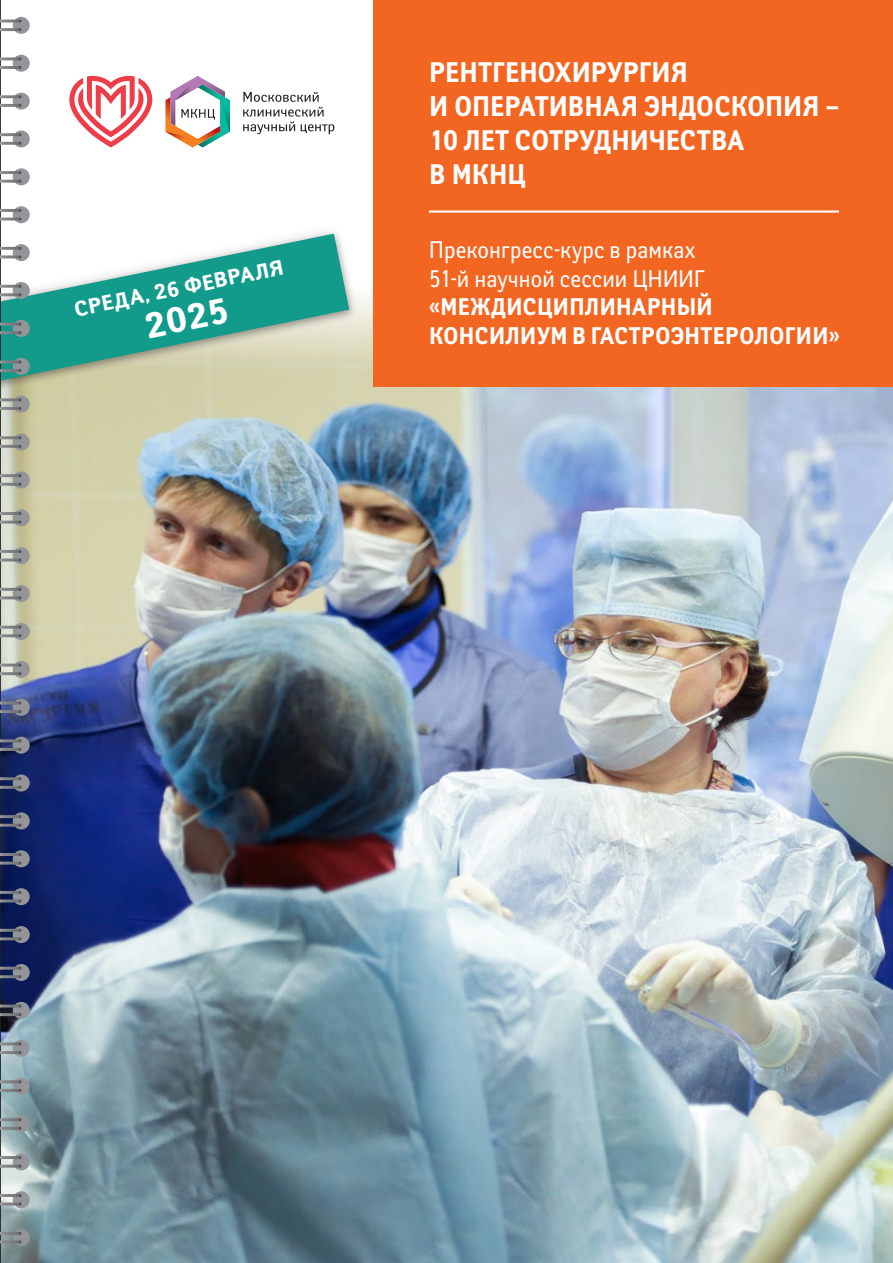
<style>
.page{position:relative;width:893px;height:1263px;background:#fff}
.page>*{position:absolute;margin:0;border:0;box-sizing:border-box;transform-origin:0 0}
.t1{font:700 35.55px "Yanus C";color:#fff}
.t2{font:700 28.35px/33.9px "Yanus C";letter-spacing:-.02em;color:#fff;scale:.9 1}
.t3{font:700 24px/28.8px "Yanus C";letter-spacing:-.01em;color:#fff;scale:.9 1}
.t4{font:700 21.3px "Yanus C";color:#fff}
.s1{font-weight:400}
</style>
<div class="page">
<img style="left:1px;top:286px;width:892px;height:977px">
<div style="left:374px;top:0;width:519px;height:387px;background:#f36621"></div>
<svg style="left:1px;top:219px;width:363px;height:182px"></svg>
<svg style="left:1px;top:234px;width:348px;height:147px;fill:#129a8b"></svg>
<hr style="left:429px;top:210px;width:410px;height:3px;background:#fff">
<svg style="left:243px;top:92px;width:91px;height:42px"></svg>
<svg style="left:165px;top:76px;width:65px;height:71px"></svg>
<svg style="left:69px;top:76px;width:84px;height:71px"></svg>
<hr style="left:0;top:0;width:1px;height:1263px;background:#231f20">
<div style="left:13px;top:17px;width:17px;height:17px;background:#939598;border-radius:50%"></div>
<svg style="left:0;top:20px;width:21px;height:11px"></svg>
<div style="left:13px;top:396px;width:17px;height:17px;background:#939598;border-radius:50%"></div>
<svg style="left:0;top:398px;width:21px;height:3px"></svg>
<svg style="left:0;top:407px;width:21px;height:3px"></svg>
<div style="left:13px;top:206px;width:17px;height:17px;background:#939598;border-radius:50%"></div>
<svg style="left:0;top:209px;width:21px;height:3px"></svg>
<svg style="left:0;top:218px;width:21px;height:3px"></svg>
<div style="left:13px;top:585px;width:17px;height:17px;background:#939598;border-radius:50%"></div>
<svg style="left:0;top:588px;width:21px;height:11px"></svg>
<div style="left:13px;top:55px;width:17px;height:17px;background:#939598;border-radius:50%"></div>
<svg style="left:0;top:57px;width:21px;height:3px"></svg>
<svg style="left:0;top:66px;width:21px;height:3px"></svg>
<div style="left:13px;top:434px;width:17px;height:17px;background:#939598;border-radius:50%"></div>
<svg style="left:0;top:436px;width:21px;height:3px"></svg>
<svg style="left:0;top:445px;width:21px;height:3px"></svg>
<div style="left:13px;top:244px;width:17px;height:17px;background:#939598;border-radius:50%"></div>
<svg style="left:0;top:247px;width:21px;height:11px"></svg>
<div style="left:13px;top:623px;width:17px;height:17px;background:#939598;border-radius:50%"></div>
<svg style="left:0;top:626px;width:21px;height:11px"></svg>
<div style="left:13px;top:130px;width:17px;height:17px;background:#939598;border-radius:50%"></div>
<svg style="left:0;top:133px;width:21px;height:3px"></svg>
<svg style="left:0;top:142px;width:21px;height:3px"></svg>
<div style="left:13px;top:509px;width:17px;height:17px;background:#939598;border-radius:50%"></div>
<svg style="left:0;top:512px;width:21px;height:3px"></svg>
<svg style="left:0;top:521px;width:21px;height:3px"></svg>
<div style="left:13px;top:320px;width:17px;height:17px;background:#939598;border-radius:50%"></div>
<svg style="left:0;top:323px;width:21px;height:11px"></svg>
<div style="left:13px;top:699px;width:17px;height:17px;background:#939598;border-radius:50%"></div>
<svg style="left:0;top:701px;width:21px;height:3px"></svg>
<svg style="left:0;top:710px;width:21px;height:3px"></svg>
<div style="left:13px;top:812px;width:17px;height:17px;background:#939598;border-radius:50%"></div>
<svg style="left:0;top:815px;width:21px;height:3px"></svg>
<svg style="left:0;top:824px;width:21px;height:3px"></svg>
<div style="left:13px;top:168px;width:17px;height:17px;background:#939598;border-radius:50%"></div>
<svg style="left:0;top:171px;width:21px;height:3px"></svg>
<svg style="left:0;top:180px;width:21px;height:3px"></svg>
<div style="left:13px;top:547px;width:17px;height:17px;background:#939598;border-radius:50%"></div>
<svg style="left:0;top:550px;width:21px;height:11px"></svg>
<div style="left:13px;top:358px;width:17px;height:17px;background:#939598;border-radius:50%"></div>
<svg style="left:0;top:360px;width:21px;height:3px"></svg>
<svg style="left:0;top:369px;width:21px;height:3px"></svg>
<div style="left:13px;top:737px;width:17px;height:17px;background:#939598;border-radius:50%"></div>
<svg style="left:0;top:739px;width:21px;height:3px"></svg>
<svg style="left:0;top:748px;width:21px;height:3px"></svg>
<div style="left:13px;top:850px;width:17px;height:17px;background:#939598;border-radius:50%"></div>
<svg style="left:0;top:853px;width:21px;height:3px"></svg>
<svg style="left:0;top:862px;width:21px;height:2px"></svg>
<div style="left:13px;top:888px;width:17px;height:17px;background:#939598;border-radius:50%"></div>
<svg style="left:0;top:891px;width:21px;height:11px"></svg>
<div style="left:13px;top:926px;width:17px;height:17px;background:#939598;border-radius:50%"></div>
<svg style="left:0;top:929px;width:21px;height:11px"></svg>
<div style="left:13px;top:964px;width:17px;height:17px;background:#939598;border-radius:50%"></div>
<svg style="left:0;top:967px;width:21px;height:11px"></svg>
<div style="left:13px;top:1002px;width:17px;height:17px;background:#939598;border-radius:50%"></div>
<svg style="left:0;top:1004px;width:21px;height:3px"></svg>
<svg style="left:0;top:1013px;width:21px;height:3px"></svg>
<div style="left:13px;top:1040px;width:17px;height:17px;background:#939598;border-radius:50%"></div>
<svg style="left:0;top:1042px;width:21px;height:3px"></svg>
<svg style="left:0;top:1051px;width:21px;height:3px"></svg>
<div style="left:13px;top:1077px;width:17px;height:17px;background:#939598;border-radius:50%"></div>
<svg style="left:0;top:1080px;width:21px;height:3px"></svg>
<svg style="left:0;top:1089px;width:21px;height:3px"></svg>
<div style="left:13px;top:1115px;width:17px;height:17px;background:#939598;border-radius:50%"></div>
<svg style="left:0;top:1118px;width:21px;height:3px"></svg>
<svg style="left:0;top:1127px;width:21px;height:3px"></svg>
<div style="left:13px;top:1153px;width:17px;height:17px;background:#939598;border-radius:50%"></div>
<svg style="left:0;top:1156px;width:21px;height:3px"></svg>
<svg style="left:0;top:1165px;width:21px;height:3px"></svg>
<div style="left:13px;top:1191px;width:17px;height:17px;background:#939598;border-radius:50%"></div>
<svg style="left:0;top:1194px;width:21px;height:11px"></svg>
<div style="left:13px;top:1229px;width:17px;height:17px;background:#939598;border-radius:50%"></div>
<svg style="left:0;top:1232px;width:21px;height:11px"></svg>
<div style="left:13px;top:93px;width:17px;height:17px;background:#939598;border-radius:50%"></div>
<svg style="left:0;top:95px;width:21px;height:3px"></svg>
<svg style="left:0;top:104px;width:21px;height:3px"></svg>
<div style="left:13px;top:471px;width:17px;height:17px;background:#939598;border-radius:50%"></div>
<svg style="left:0;top:474px;width:21px;height:3px"></svg>
<svg style="left:0;top:483px;width:21px;height:3px"></svg>
<div style="left:13px;top:282px;width:17px;height:17px;background:#939598;border-radius:50%"></div>
<svg style="left:0;top:285px;width:21px;height:11px"></svg>
<div style="left:13px;top:661px;width:17px;height:17px;background:#939598;border-radius:50%"></div>
<svg style="left:0;top:664px;width:21px;height:2px"></svg>
<svg style="left:0;top:672px;width:21px;height:3px"></svg>
<div style="left:13px;top:774px;width:17px;height:17px;background:#939598;border-radius:50%"></div>
<svg style="left:0;top:777px;width:21px;height:3px"></svg>
<svg style="left:0;top:786px;width:21px;height:3px"></svg>
<p class="t4" style="left:72px;top:296px;width:215px;rotate:-11deg">СРЕДА, 26 ФЕВРАЛЯ</p>
<p class="t1" style="left:140px;top:307px;width:88px;rotate:-12deg">2025</p>
<p class="t2" style="left:429px;top:57px;width:457px">РЕНТГЕНОХИРУРГИЯ<br>И ОПЕРАТИВНАЯ ЭНДОСКОПИЯ –<br>10 ЛЕТ СОТРУДНИЧЕСТВА<br>В МКНЦ</p>
<p class="t3" style="left:429px;top:236px;width:458px"><span class="s1">Преконгресс-курс в рамках<br>51-й научной сессии ЦНИИГ </span>«МЕЖДИСЦИПЛИНАРНЫЙ<br>КОНСИЛИУМ В ГАСТРОЭНТЕРОЛОГИИ»</p>
</div>
